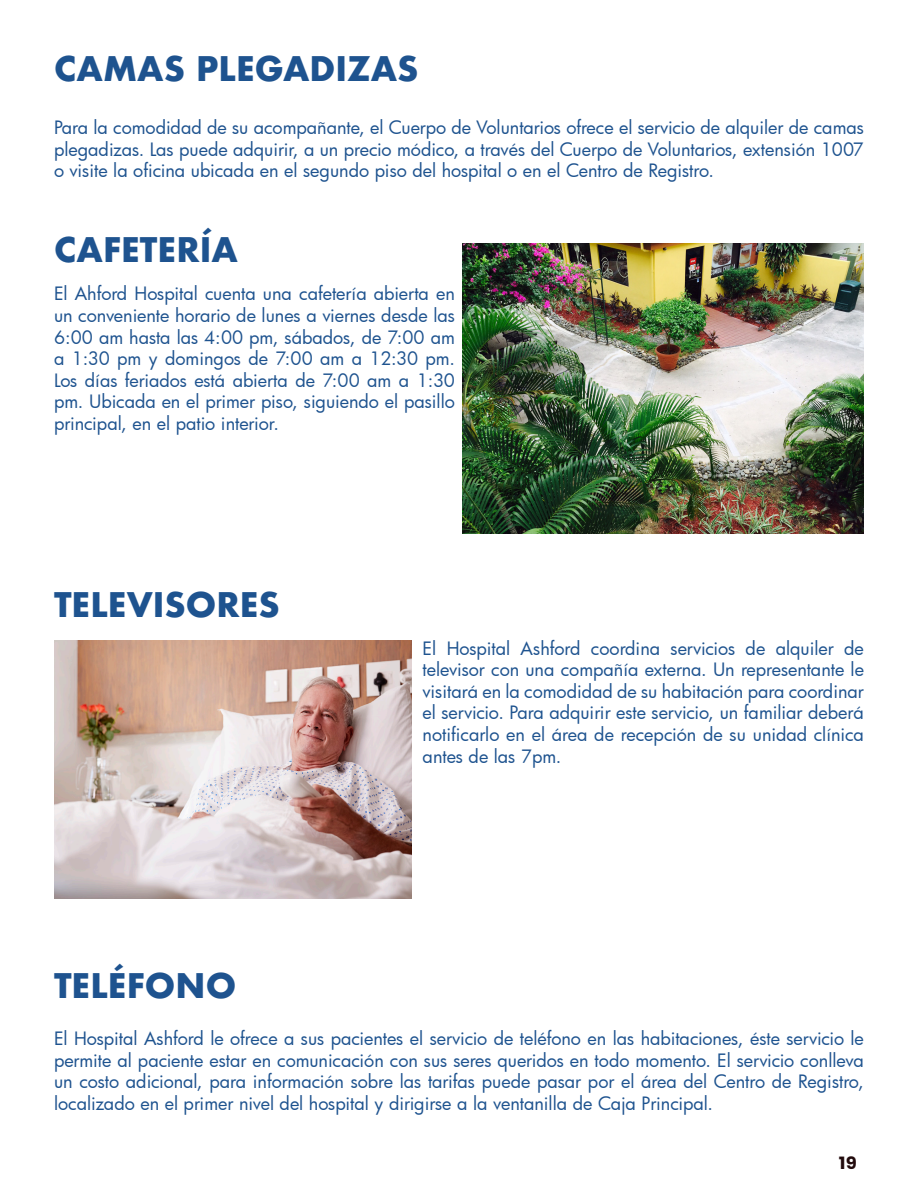
<style>
.page{position:relative;width:918px;height:1188px;background:#fff}
.page>*{position:absolute;margin:0;border:0;box-sizing:border-box;transform-origin:0 0}
.t1{font:700 33px "Futura";color:#1e538f}
.t2{font:18px/21.6px "Futura";color:#1e538f;text-align:justify}
.t3{font:700 16.95px "Poppins";color:#220b0d;scale:1.06 1}
</style>
<div class="page">
<img style="left:462px;top:243px;width:402px;height:291px">
<img style="left:54px;top:641px;width:357px;height:258px">
<p class="t1" style="left:54px;top:45px;width:366px">CAMAS PLEGADIZAS</p>
<p class="t2" style="left:54px;top:116px;width:812px">Para la comodidad de su acompañante, el Cuerpo de Voluntarios ofrece el servicio de alquiler de camas plegadizas. Las puede adquirir, a un precio módico, a través del Cuerpo de Voluntarios, extensión 1007 o visite la oficina ubicada en el segundo piso del hospital o en el Centro de Registro.</p>
<p class="t1" style="left:54px;top:226px;width:185px">CAFETERÍA</p>
<p class="t2" style="left:54px;top:283px;width:402px">El Ahford Hospital cuenta una cafetería abierta en un conveniente horario de lunes a viernes desde las 6:00 am hasta las 4:00 pm, sábados, de 7:00 am a 1:30 pm y domingos de 7:00 am a 12:30 pm.<br>Los días feriados está abierta de 7:00 am a 1:30 pm. Ubicada en el primer piso, siguiendo el pasillo principal, en el patio interior.</p>
<p class="t1" style="left:54px;top:581px;width:227px">TELEVISORES</p>
<p class="t1" style="left:54px;top:962px;width:184px">TELÉFONO</p>
<p class="t2" style="left:423px;top:637px;width:443px">El Hospital Ashford coordina servicios de alquiler de televisor con una compañía externa. Un representante le visitará en la comodidad de su habitación para coordinar el servicio. Para adquirir este servicio, un familiar deberá notificarlo en el área de recepción de su unidad clínica antes de las 7pm.</p>
<p class="t2" style="left:54px;top:1027px;width:812px">El Hospital Ashford le ofrece a sus pacientes el servicio de teléfono en las habitaciones, éste servicio le permite al paciente estar en comunicación con sus seres queridos en todo momento. El servicio conlleva un costo adicional, para información sobre las tarifas puede pasar por el área del Centro de Registro, localizado en el primer nivel del hospital y dirigirse a la ventanilla de Caja Principal.</p>
<p class="t3" style="left:839px;top:1154px;width:18px">19</p>
</div>
